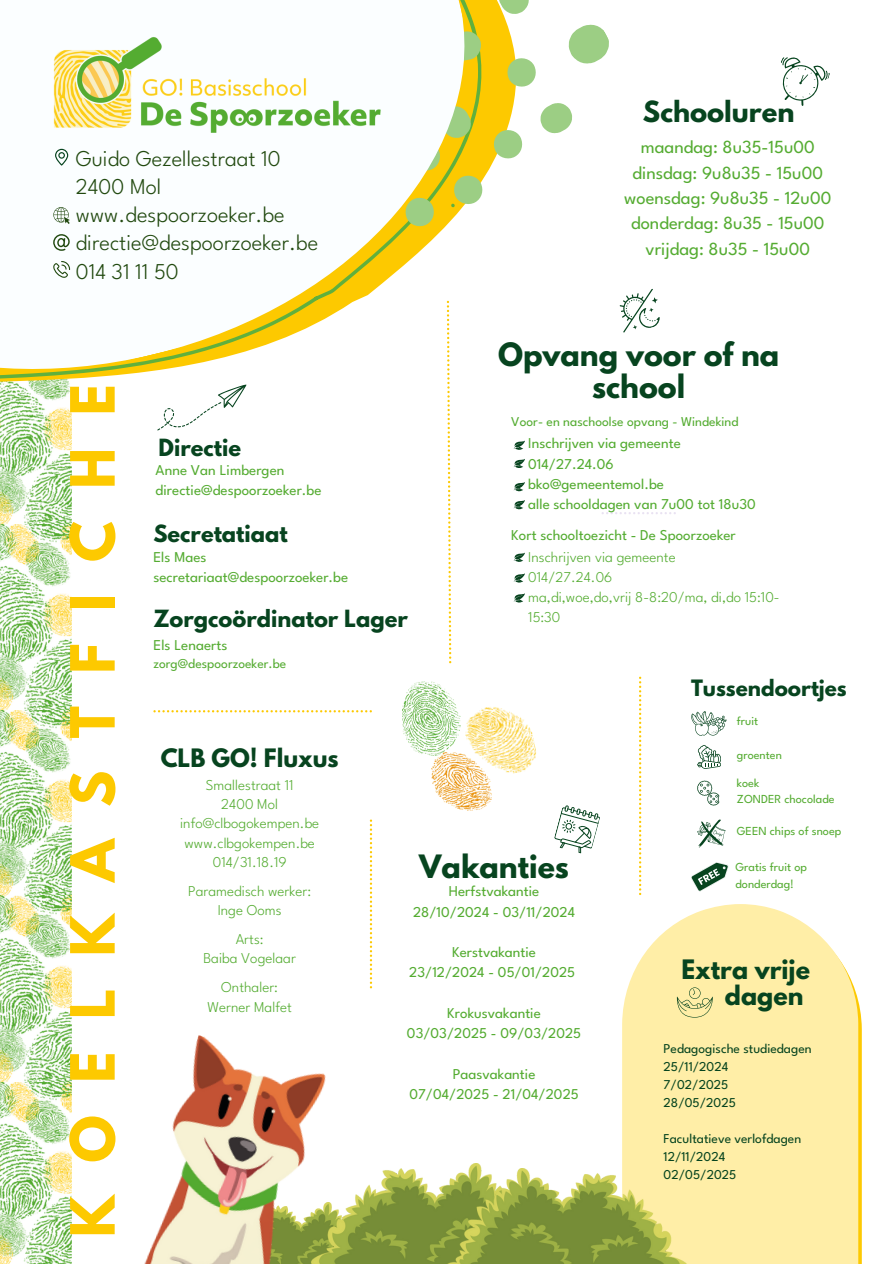
<style>
.page{position:relative;width:894px;height:1264px;background:#fff}
.page>*{position:absolute;margin:0;border:0;box-sizing:border-box;transform-origin:0 0}
.t1{font:700 54px "League Spartan";letter-spacing:.6em;color:#fdc900}
.t2{font:700 28.5px/31.5px "League Spartan";color:#07441f;text-align:center}
.t3{font:700 25.8px "League Spartan";color:#07441f}
.t4{font:700 23.7px/25.8px "League Spartan";color:#07441f;text-align:right}
.t5{font:300 22.5px/28.2px "League Spartan";color:#21490f}
.t6{font:700 22.5px "League Spartan";color:#07441f}
.t7{font:700 21px "League Spartan";color:#07441f}
.t8{font:700 19.95px "League Spartan";color:#07441f}
.t9{font:18.45px/25.3px "League Spartan";color:#55ac32;text-align:center}
.t10{font:15px "League Spartan";color:#54ac31}
.t11{font:300 15px/20.2px "League Spartan";color:#54ac31}
.t12{font:15px "League Spartan";color:#55ac32}
.t13{font:13.5px "League Spartan";color:#07441f}
.t14{font:13.5px "League Spartan";color:#54ac31}
.t15{font:13.5px "League Spartan";color:#55ac32}
.t16{font:12.3px "League Spartan";color:#55ac32}
</style>
<div class="page">
<img style="left:0;top:574px;width:71px;height:689px">
<svg style="left:0;top:404px;width:523px;height:162px"></svg>
<svg style="left:494px;top:0;width:115px;height:160px"></svg>
<svg style="left:0;top:0;width:494px;height:404px"></svg>
<svg style="left:53px;top:234px;width:17px;height:17px"></svg>
<svg style="left:53px;top:261px;width:17px;height:17px"></svg>
<svg style="left:53px;top:207px;width:17px;height:17px"></svg>
<img style="left:53px;top:35px;width:330px;height:101px">
<svg style="left:55px;top:149px;width:13px;height:17px"></svg>
<svg style="left:157px;top:384px;width:90px;height:46px"></svg>
<svg style="left:781px;top:57px;width:49px;height:49px"></svg>
<svg style="left:619px;top:288px;width:41px;height:45px"></svg>
<svg style="left:602px;top:512px;width:73px;height:2px"></svg>
<svg style="left:513px;top:440px;width:12px;height:9px"></svg>
<svg style="left:513px;top:459px;width:12px;height:9px"></svg>
<svg style="left:513px;top:482px;width:12px;height:9px"></svg>
<svg style="left:513px;top:552px;width:12px;height:9px"></svg>
<svg style="left:513px;top:573px;width:12px;height:9px"></svg>
<svg style="left:513px;top:593px;width:12px;height:9px"></svg>
<svg style="left:513px;top:500px;width:12px;height:9px"></svg>
<svg style="left:697px;top:819px;width:29px;height:28px"></svg>
<svg style="left:691px;top:711px;width:35px;height:24px"></svg>
<svg style="left:697px;top:745px;width:23px;height:23px"></svg>
<svg style="left:697px;top:780px;width:22px;height:25px"></svg>
<svg style="left:691px;top:862px;width:37px;height:29px"></svg>
<svg style="left:622px;top:904px;width:236px;height:359px;background:#feefad"></svg>
<svg style="left:676px;top:987px;width:36px;height:30px"></svg>
<svg style="left:554px;top:805px;width:46px;height:48px"></svg>
<svg style="left:153px;top:710px;width:219px;height:2px"></svg>
<svg style="left:639px;top:676px;width:2px;height:219px"></svg>
<svg style="left:446px;top:301px;width:5px;height:362px"></svg>
<img style="left:402px;top:681px;width:58px;height:74px">
<img style="left:465px;top:707px;width:71px;height:67px">
<img style="left:431px;top:752px;width:60px;height:58px">
<svg style="left:370px;top:819px;width:2px;height:169px"></svg>
<img style="left:353px;top:1163px;width:129px;height:100px">
<img style="left:446px;top:1168px;width:241px;height:95px">
<img style="left:144px;top:1035px;width:209px;height:228px">
<p class="t3" style="left:642px;top:99px;width:153px">Schooluren</p>
<p class="t5" style="left:76px;top:146px;width:244px">Guido Gezellestraat 10<br>2400 Mol www.despoorzoeker.be directie@despoorzoeker.be<br>014 31 11 50</p>
<p class="t9" style="left:624px;top:136px;width:209px">maandag: 8u35-15u00 dinsdag: 9u8u35 - 15u00 woensdag: 9u8u35 - 12u00 donderdag: 8u35 - 15u00 vrijdag: 8u35 - 15u00</p>
<p class="t1" style="left:66px;top:1237px;width:854px;rotate:-90deg">KOELKASTFICHE</p>
<h4 class="t7" style="left:158px;top:437px;width:84px">Directie</h4>
<h2 class="t12" style="left:156px;top:464px;width:130px">Anne Van Limbergen</h2>
<h6 class="t12" style="left:156px;top:484px;width:167px">directie@despoorzoeker.be</h6>
<p class="t7" style="left:153px;top:523px;width:136px">Secretatiaat</p>
<p class="t12" style="left:153px;top:551px;width:55px">Els Maes</p>
<h2 class="t12" style="left:153px;top:571px;width:196px">secretariaat@despoorzoeker.be</h2>
<p class="t7" style="left:153px;top:608px;width:256px">Zorgcoördinator Lager</p>
<p class="t12" style="left:153px;top:639px;width:75px">Els Lenaerts</p>
<p class="t15" style="left:153px;top:658px;width:134px">zorg@despoorzoeker.be</p>
<p class="t2" style="left:498px;top:343px;width:283px">Opvang voor of na school</p>
<p class="t10" style="left:528px;top:438px;width:154px">Inschrijven via gemeente</p>
<p class="t10" style="left:528px;top:458px;width:87px">014/27.24.06</p>
<p class="t10" style="left:528px;top:478px;width:137px">bko@gemeentemol.be</p>
<p class="t10" style="left:528px;top:498px;width:229px">alle schooldagen van 7u00 tot 18u30</p>
<p class="t11" style="left:528px;top:548px;width:149px">Inschrijven via gemeente</p>
<p class="t11" style="left:528px;top:568px;width:86px">014/27.24.06</p>
<p class="t11" style="left:528px;top:588px;width:253px">ma,di,woe,do,vrij 8-8:20/ma, di,do 15:10-<br>15:30</p>
<p class="t14" style="left:511px;top:417px;width:229px">Voor- en naschoolse opvang - Windekind</p>
<p class="t10" style="left:511px;top:529px;width:226px">Kort schooltoezicht - De Spoorzoeker</p>
<p class="t8" style="left:690px;top:678px;width:157px">Tussendoortjes</p>
<p class="t6" style="left:161px;top:746px;width:179px">CLB GO! Fluxus</p>
<p class="t11" style="left:206px;top:775px;width:89px">Smallestraat 11</p>
<p class="t11" style="left:221px;top:795px;width:58px">2400 Mol</p>
<p class="t11" style="left:180px;top:814px;width:141px">info@clbogokempen.be</p>
<p class="t11" style="left:184px;top:834px;width:132px">www.clbgokempen.be</p>
<p class="t11" style="left:213px;top:853px;width:75px">014/31.18.19</p>
<p class="t11" style="left:188px;top:882px;width:124px">Paramedisch werker:</p>
<p class="t11" style="left:217px;top:901px;width:66px">Inge Ooms</p>
<p class="t11" style="left:236px;top:930px;width:29px">Arts:</p>
<p class="t11" style="left:203px;top:949px;width:94px">Baiba Vogelaar</p>
<p class="t11" style="left:221px;top:978px;width:58px">Onthaler:</p>
<p class="t11" style="left:207px;top:997px;width:86px">Werner Malfet</p>
<h5 class="t2" style="left:419px;top:854px;width:151px">Vakanties</h5>
<p class="t10" style="left:448px;top:885px;width:92px">Herfstvakantie</p>
<h5 class="t10" style="left:413px;top:906px;width:164px">28/10/2024 - 03/11/2024</h5>
<p class="t10" style="left:452px;top:946px;width:85px">Kerstvakantie</p>
<p class="t10" style="left:409px;top:966px;width:167px">23/12/2024 - 05/01/2025</p>
<h5 class="t10" style="left:447px;top:1007px;width:95px">Krokusvakantie</h5>
<p class="t10" style="left:407px;top:1027px;width:176px">03/03/2025 - 09/03/2025</p>
<p class="t10" style="left:452px;top:1068px;width:84px">Paasvakantie</p>
<p class="t10" style="left:409px;top:1088px;width:171px">07/04/2025 - 21/04/2025</p>
<p class="t16" style="left:736px;top:717px;width:23px">fruit</p>
<p class="t16" style="left:736px;top:750px;width:47px">groenten</p>
<p class="t16" style="left:736px;top:778px;width:24px">koek</p>
<h1 class="t16" style="left:736px;top:794px;width:99px">ZONDER chocolade</h1>
<p class="t16" style="left:736px;top:826px;width:106px">GEEN chips of snoep</p>
<p class="t16" style="left:735px;top:862px;width:73px">Gratis fruit op</p>
<h5 class="t16" style="left:735px;top:878px;width:60px">donderdag!</h5>
<p class="t4" style="left:681px;top:959px;width:130px">Extra vrije dagen</p>
<p class="t13" style="left:663px;top:1043px;width:150px">Pedagogische studiedagen</p>
<p class="t13" style="left:663px;top:1061px;width:66px">25/11/2024</p>
<p class="t13" style="left:663px;top:1079px;width:66px">7/02/2025</p>
<p class="t13" style="left:663px;top:1097px;width:74px">28/05/2025</p>
<p class="t13" style="left:663px;top:1133px;width:139px">Facultatieve verlofdagen</p>
<p class="t13" style="left:663px;top:1151px;width:63px">12/11/2024</p>
<h3 class="t13" style="left:663px;top:1169px;width:74px">02/05/2025</h3>
</div>
